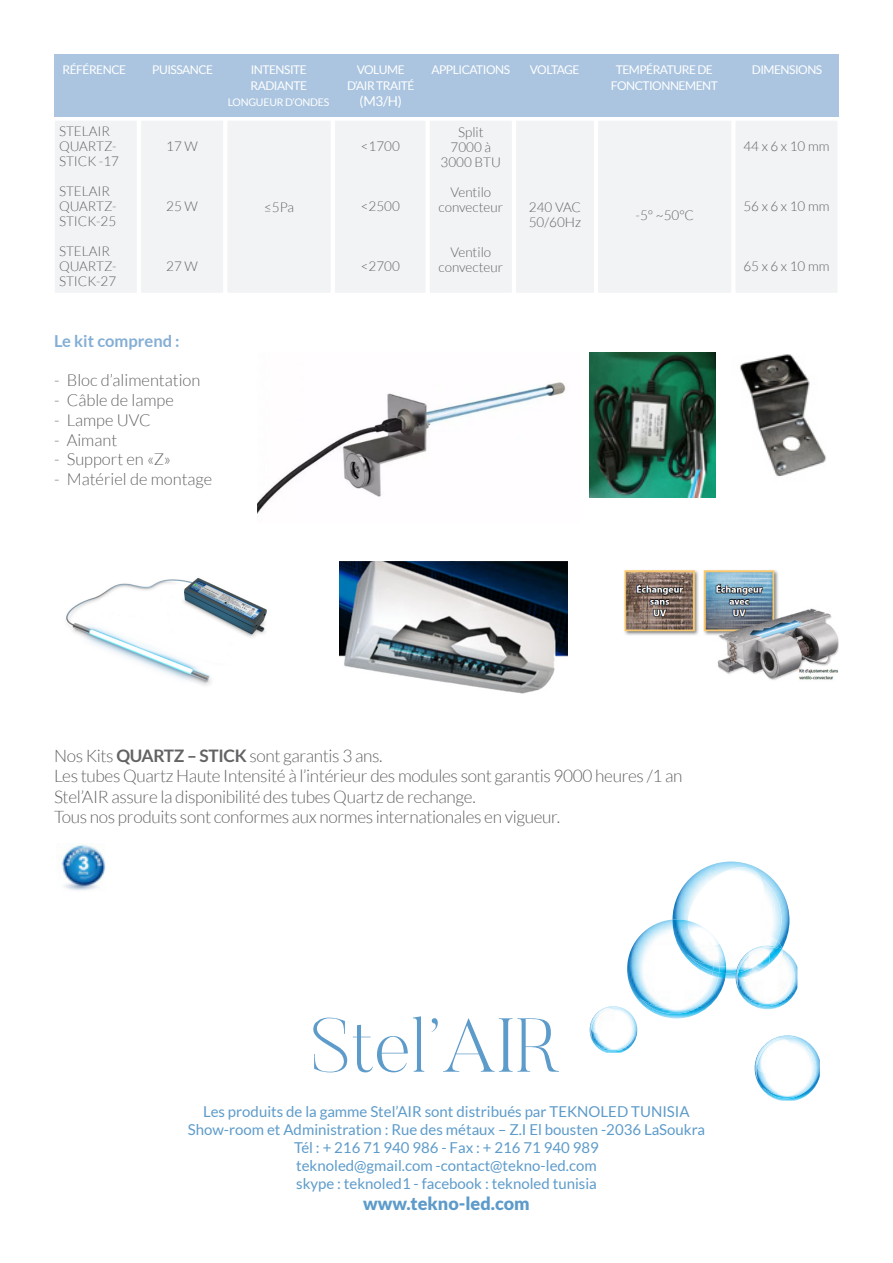
<style>
.page{position:relative;width:893px;height:1263px;background:#fff}
.page>*{position:absolute;margin:0;border:0;box-sizing:border-box;transform-origin:0 0}
.t1{font:900 18px "Lato";color:#5d9bca}
.t2{font:300 17.25px "Lato";letter-spacing:-.02em;color:#636366}
.t3{font:300 16.5px "Lato";color:#636366}
.t4{font:700 16.5px "Lato";color:#83aed5}
.t5{font:15px "Lato";color:#5d9bca}
.t6{font:300 13.5px/15px "Lato";color:#636366}
.t7{font:13.5px "Lato";color:#fff}
.t8{font:12px "Lato";letter-spacing:-.04em;color:#fff}
.t9{font:12px "Lato";letter-spacing:-.065em;color:#fff}
.t10{font:10.5px "Lato";letter-spacing:-.02em;color:#fff}
.s1{font-weight:700}
</style>
<div class="page">
<div style="left:54px;top:120px;width:84px;height:173px;background:#f2f3f4"></div>
<div style="left:53px;top:119px;width:85px;height:175px;border:2px solid #fff"></div>
<div style="left:140px;top:120px;width:84px;height:173px;background:#f2f3f4"></div>
<div style="left:140px;top:119px;width:85px;height:175px;border:2px solid #fff"></div>
<div style="left:227px;top:120px;width:104px;height:173px;background:#f2f3f4"></div>
<div style="left:334px;top:120px;width:92px;height:173px;background:#f2f3f4"></div>
<div style="left:333px;top:119px;width:94px;height:175px;border:2px solid #fff"></div>
<div style="left:429px;top:120px;width:84px;height:173px;background:#f2f3f4"></div>
<div style="left:428px;top:119px;width:85px;height:175px;border:2px solid #fff"></div>
<div style="left:515px;top:120px;width:80px;height:173px;background:#f2f3f4"></div>
<div style="left:515px;top:119px;width:80px;height:175px;border:2px solid #fff"></div>
<div style="left:597px;top:120px;width:135px;height:173px;background:#f2f3f4"></div>
<div style="left:735px;top:120px;width:103px;height:173px;background:#f2f3f4"></div>
<div style="left:54px;top:54px;width:785px;height:62px;background:#abc5e0"></div>
<svg style="left:313px;top:1016px;width:111px;height:56px"></svg>
<svg style="left:431px;top:1018px;width:128px;height:54px"></svg>
<img style="left:757px;top:1035px;width:63px;height:66px">
<img style="left:763px;top:1045px;width:53px;height:53px">
<img style="left:755px;top:1036px;width:44px;height:44px">
<img style="left:757px;top:1038px;width:35px;height:35px">
<img style="left:755px;top:1038px;width:28px;height:29px">
<img style="left:591px;top:1006px;width:46px;height:47px">
<img style="left:596px;top:1013px;width:38px;height:39px">
<img style="left:590px;top:1007px;width:32px;height:31px">
<img style="left:591px;top:1008px;width:26px;height:25px">
<img style="left:590px;top:1008px;width:20px;height:21px">
<img style="left:627px;top:919px;width:96px;height:99px">
<img style="left:639px;top:975px;width:80px;height:39px">
<img style="left:672px;top:861px;width:117px;height:86px">
<img style="left:672px;top:919px;width:31px;height:56px">
<img style="left:767px;top:879px;width:14px;height:55px">
<img style="left:687px;top:954px;width:16px;height:17px">
<img style="left:688px;top:867px;width:79px;height:67px">
<img style="left:687px;top:921px;width:32px;height:24px">
<img style="left:737px;top:950px;width:60px;height:59px">
<img style="left:743px;top:955px;width:52px;height:51px">
<svg style="left:703px;top:934px;width:80px;height:54px"></svg>
<img style="left:258px;top:382px;width:308px;height:131px">
<img style="left:590px;top:352px;width:126px;height:145px">
<img style="left:740px;top:354px;width:86px;height:123px">
<img style="left:66px;top:578px;width:201px;height:107px">
<img style="left:624px;top:570px;width:215px;height:110px">
<img style="left:339px;top:561px;width:229px;height:133px">
<img style="left:61px;top:843px;width:45px;height:48px">
<p class="t8" style="left:63px;top:63px;width:65px">RÉFÉRENCE</p>
<p class="t8" style="left:152px;top:63px;width:63px">PUISSANCE</p>
<p class="t8" style="left:251px;top:63px;width:58px">INTENSITE</p>
<p class="t8" style="left:357px;top:63px;width:49px">VOLUME</p>
<p class="t8" style="left:431px;top:63px;width:80px">APPLICATIONS</p>
<p class="t9" style="left:530px;top:63px;width:51px">VOLTAGE</p>
<p class="t8" style="left:616px;top:63px;width:99px">TEMPÉRATURE DE</p>
<p class="t8" style="left:752px;top:63px;width:72px">DIMENSIONS</p>
<p class="t8" style="left:250px;top:79px;width:58px">RADIANTE</p>
<p class="t8" style="left:347px;top:79px;width:69px">D’AIR TRAITÉ</p>
<p class="t8" style="left:611px;top:79px;width:109px">FONCTIONNEMENT</p>
<p class="t10" style="left:228px;top:97px;width:103px">LONGUEUR D’ONDES</p>
<p class="t7" style="left:360px;top:94px;width:44px">(M3/H)</p>
<p class="t6" style="left:59px;top:123px;width:62px">STELAIR<br>QUARTZ-<br>STICK -17</p>
<p class="t6" style="left:59px;top:183px;width:59px">STELAIR<br>QUARTZ-<br>STICK-25</p>
<p class="t6" style="left:59px;top:243px;width:59px">STELAIR<br>QUARTZ-<br>STICK-27</p>
<p class="t6" style="left:166px;top:138px;width:33px">17 W</p>
<p class="t6" style="left:166px;top:198px;width:33px">25 W</p>
<p class="t6" style="left:166px;top:258px;width:33px">27 W</p>
<p class="t6" style="left:264px;top:200px;width:31px">≤5Pa</p>
<p class="t6" style="left:361px;top:138px;width:41px">&lt;1700</p>
<p class="t6" style="left:361px;top:198px;width:41px">&lt;2500</p>
<p class="t6" style="left:361px;top:258px;width:41px">&lt;2700</p>
<p class="t6" style="left:458px;top:125px;width:27px">Split</p>
<p class="t6" style="left:441px;top:140px;width:62px;text-align:center">7000 à<br>3000 BTU</p>
<p class="t6" style="left:439px;top:185px;width:66px;text-align:center">Ventilo convecteur</p>
<p class="t6" style="left:439px;top:245px;width:66px;text-align:center">Ventilo convecteur</p>
<p class="t6" style="left:529px;top:200px;width:54px">240 VAC<br>50/60Hz</p>
<p class="t6" style="left:636px;top:207px;width:60px">-5° ~50°C</p>
<p class="t6" style="left:743px;top:138px;width:88px">44 x 6 x 10 mm</p>
<p class="t6" style="left:743px;top:198px;width:88px">56 x 6 x 10 mm</p>
<p class="t6" style="left:743px;top:258px;width:88px">65 x 6 x 10 mm</p>
<p class="t4" style="left:54px;top:331px;width:127px">Le kit comprend :</p>
<p class="t3" style="left:54px;top:371px;width:148px">- Bloc d’alimentation</p>
<p class="t3" style="left:54px;top:391px;width:121px">- Câble de lampe</p>
<p class="t3" style="left:54px;top:411px;width:98px">- Lampe UVC</p>
<p class="t3" style="left:54px;top:431px;width:65px">- Aimant</p>
<p class="t3" style="left:54px;top:451px;width:118px">- Support en «Z»</p>
<p class="t3" style="left:54px;top:470px;width:160px">- Matériel de montage</p>
<p class="t2" style="left:54px;top:747px;width:330px">Nos Kits <span class="s1">QUARTZ – STICK</span> sont garantis 3 ans.</p>
<p class="t2" style="left:54px;top:767px;width:630px">Les tubes Quartz Haute Intensité à l’intérieur des modules sont garantis 9000 heures /1 an</p>
<p class="t2" style="left:54px;top:787px;width:423px">Stel’AIR assure la disponibilité des tubes Quartz de rechange.</p>
<p class="t2" style="left:54px;top:807px;width:508px">Tous nos produits sont conformes aux normes internationales en vigueur.</p>
<p class="t5" style="left:203px;top:1103px;width:488px">Les produits de la gamme Stel’AIR sont distribués par TEKNOLED TUNISIA</p>
<p class="t5" style="left:188px;top:1121px;width:519px">Show-room et Administration : Rue des métaux – Z.I El bousten -2036 LaSoukra</p>
<p class="t5" style="left:294px;top:1139px;width:306px">Tél : + 216 71 940 986 - Fax : + 216 71 940 989</p>
<p class="t5" style="left:296px;top:1157px;width:302px">teknoled@gmail.com -contact@tekno-led.com</p>
<p class="t5" style="left:296px;top:1175px;width:302px">skype : teknoled1 - facebook : teknoled tunisia</p>
<p class="t1" style="left:363px;top:1193px;width:168px">www.tekno-led.com</p>
</div>
